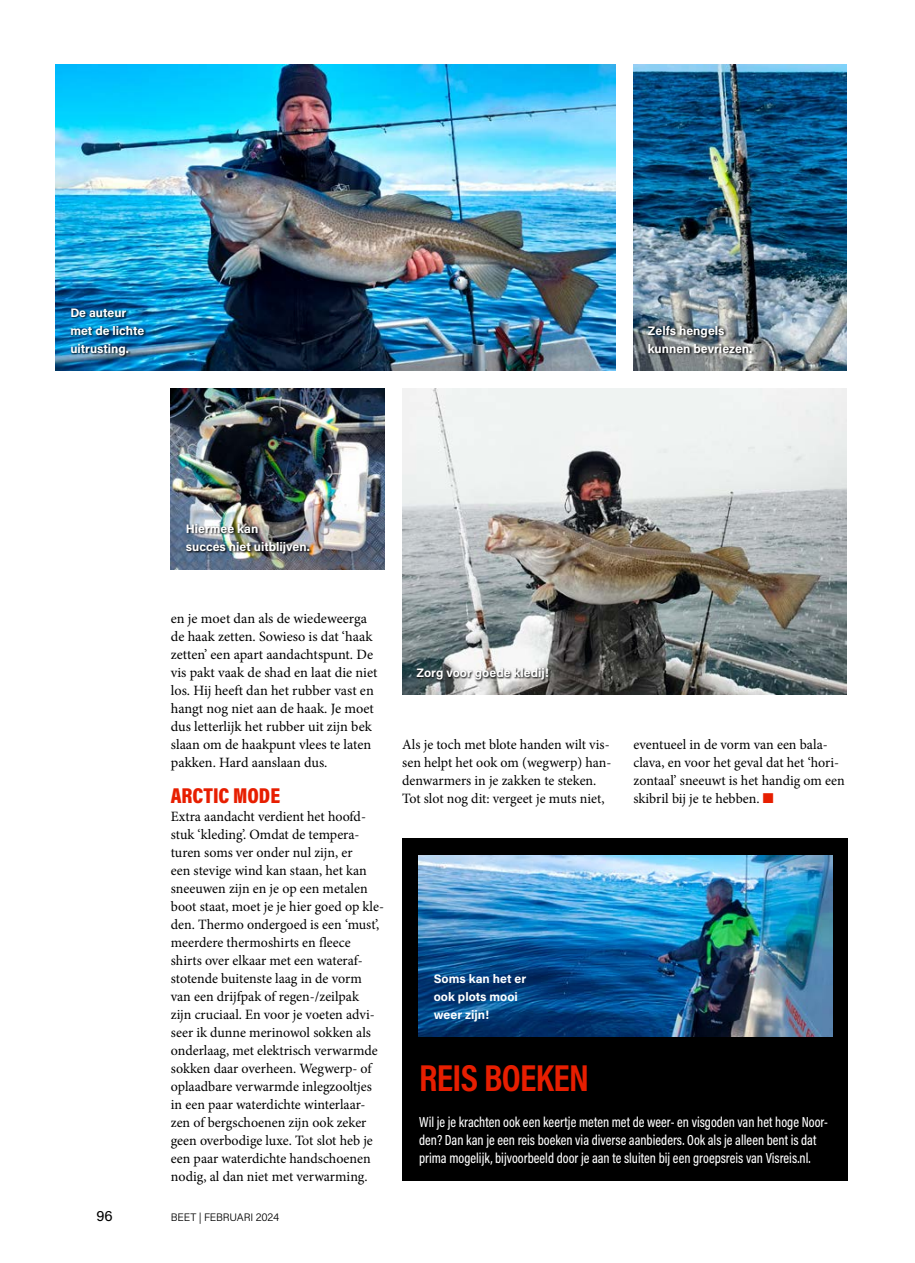
<style>
.page{position:relative;width:915px;height:1263px;background:#fff}
.page>*{position:absolute;margin:0;border:0;box-sizing:border-box;transform-origin:0 0}
.t1{font:700 37.8px "Acumin Pro Cond";letter-spacing:-.02em;color:#e71e00}
.t2{font:900 21.75px "Acumin Pro Cond";color:#e71e00}
.t3{font:15px "Acumin Pro";color:#000}
.t4{font:500 14.7px/18px "Acumin Pro Cond";color:#fff;scale:.94 1}
.t5{font:14.25px/18px "Minion Pro";color:#000}
.t6{font:700 12.3px/18px "Acumin Pro";color:#fff}
.t7{font:300 10.8px "Acumin Pro";letter-spacing:-.015em;color:#000}
.s1{color:#e71e00}
</style>
<div class="page">
<img style="left:55px;top:65px;width:560px;height:306px">
<img style="left:171px;top:389px;width:213px;height:180px">
<img style="left:70px;top:308px;width:77px;height:50px">
<img style="left:185px;top:523px;width:127px;height:34px">
<div style="left:402px;top:839px;width:445px;height:342px;background:#000"></div>
<img style="left:418px;top:855px;width:414px;height:182px">
<img style="left:633px;top:65px;width:213px;height:306px">
<svg style="left:647px;top:324px;width:107px;height:32px;background:#5e676c"></svg>
<img style="left:402px;top:389px;width:444px;height:306px">
<svg style="left:416px;top:667px;width:134px;height:16px;background:#848787"></svg>
<p class="t6" style="left:70px;top:303px;width:75px">De auteur met de lichte uitrusting.</p>
<p class="t6" style="left:647px;top:321px;width:106px">Zelfs hengels kunnen bevriezen.</p>
<p class="t6" style="left:186px;top:519px;width:125px">Hiermee kan<br>succes niet uitblijven.</p>
<p class="t5" style="left:171px;top:609px;width:208px">en je moet dan als de wiedeweerga de haak zetten. Sowieso is dat ‘haak zetten’ een apart aandachtspunt. De vis pakt vaak de shad en laat die niet los. Hij heeft dan het rubber vast en hangt nog niet aan de haak. Je moet dus letterlijk het rubber uit zijn bek slaan om de haakpunt vlees te laten pakken. Hard aanslaan dus.</p>
<h2 class="t2" style="left:171px;top:781px;width:111px">ARCTIC MODE</h2>
<p class="t5" style="left:171px;top:807px;width:215px">Extra aandacht verdient het hoofd&shy;stuk ‘kleding’. Omdat de tempera&shy;turen soms ver onder nul zijn, er<br>een stevige wind kan staan, het kan sneeuwen zijn en je op een metalen boot staat, moet je je hier goed op kle&shy;den. Thermo ondergoed is een ‘must’, meerdere thermoshirts en fleece shirts over elkaar met een wateraf&shy;stotende buitenste laag in de vorm van een drijfpak of regen-/zeilpak<br>zijn cruciaal. En voor je voeten advi&shy;seer ik dunne merinowol sokken als onderlaag, met elektrisch verwarmde sokken daar overheen. Wegwerp- of oplaadbare verwarmde inlegzooltjes in een paar waterdichte winterlaar&shy;zen of bergschoenen zijn ook zeker geen overbodige luxe. Tot slot heb je een paar waterdichte handschoenen nodig, al dan niet met verwarming.</p>
<p class="t3" style="left:96px;top:1205px;width:18px">96</p>
<p class="t7" style="left:171px;top:1210px;width:110px">BEET | FEBRUARI 2024</p>
<p class="t6" style="left:416px;top:663px;width:134px">Zorg voor goede kledij!</p>
<p class="t5" style="left:402px;top:735px;width:211px">Als je toch met blote handen wilt vis&shy;sen helpt het ook om (wegwerp) han&shy;denwarmers in je zakken te steken.<br>Tot slot nog dit: vergeet je muts niet,</p>
<p class="t5" style="left:633px;top:735px;width:213px">eventueel in de vorm van een bala&shy;clava, en voor het geval dat het ‘hori&shy;zontaal’ sneeuwt is het handig om een skibril bij je te hebben. <span class="s1">■</span></p>
<p class="t6" style="left:433px;top:969px;width:94px">Soms kan het er ook plots mooi weer zijn!</p>
<h1 class="t1" style="left:419px;top:1053px;width:171px">REIS BOEKEN</h1>
<p class="t4" style="left:419px;top:1112px;width:436px">Wil je je krachten ook een keertje meten met de weer- en visgoden van het hoge Noor&shy;den? Dan kan je een reis boeken via diverse aanbieders. Ook als je alleen bent is dat prima mogelijk, bijvoorbeeld door je aan te sluiten bij een groepsreis van Visreis.nl.</p>
</div>
